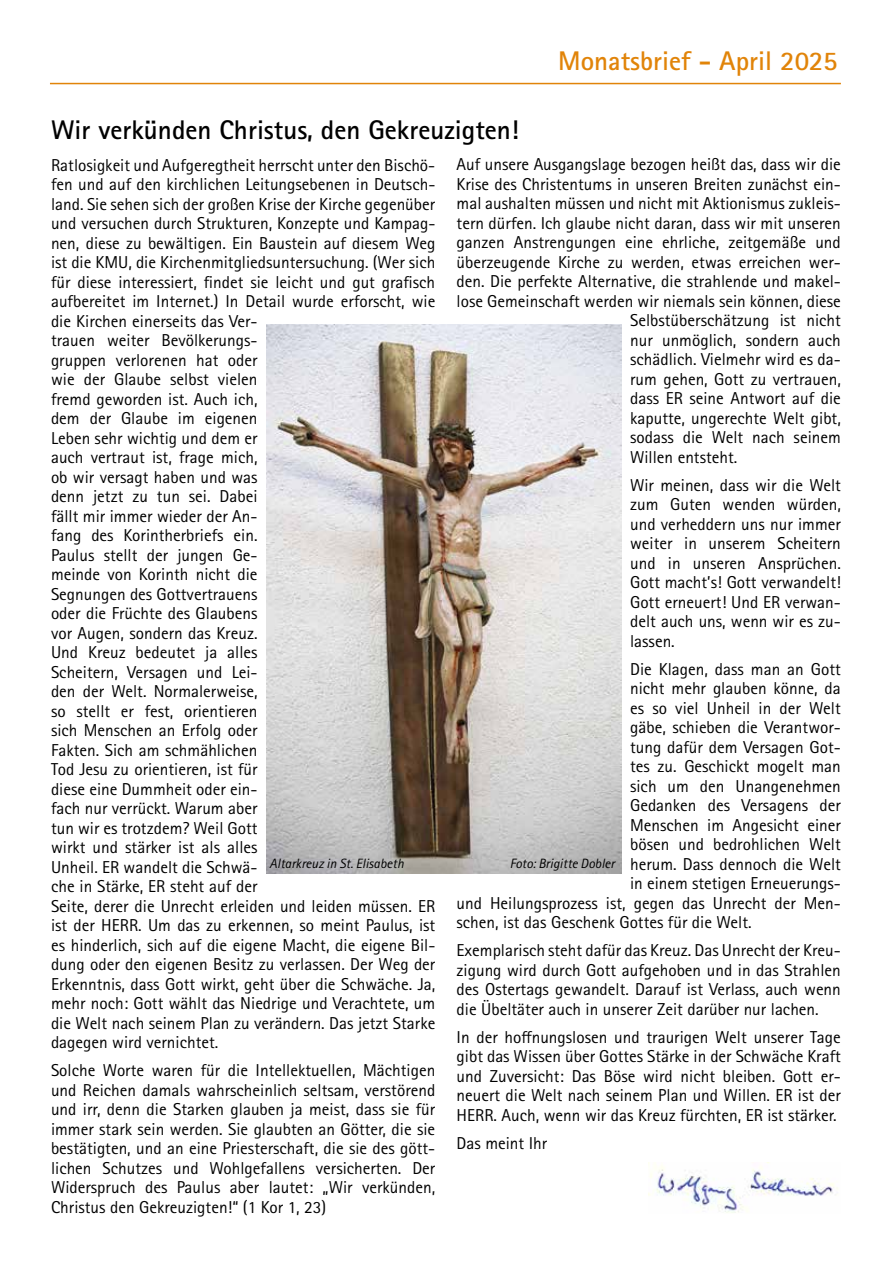
<style>
.page{position:relative;width:893px;height:1263px;background:#fff}
.page>*{position:absolute;margin:0;border:0;box-sizing:border-box;transform-origin:0 0}
.t1{font:700 27px "Rotis Sans Serif Std";color:#000}
.t2{font:700 27px "Rotis Sans Serif Std";color:#e18409}
.t3{font:17.25px/19.5px "Rotis Sans Serif Std";color:#000;text-align:justify}
.t4{font:italic 13.5px "Rotis Sans Serif Std";color:#000}
</style>
<div class="page">
<hr style="left:50px;top:83px;width:791px;height:1px;background:#e18409">
<img style="left:649px;top:1165px;width:189px;height:48px">
<img style="left:266px;top:324px;width:356px;height:550px">
<h1 class="t2" style="left:558px;top:43px;width:281px">Monatsbrief - April 2025</h1>
<h1 class="t1" style="left:51px;top:112px;width:469px">Wir verkünden Christus, den Gekreuzigten!</h1>
<p class="t3" style="left:51px;top:155px;width:386px;text-align:left">Ratlosigkeit und Aufgeregtheit herrscht unter den Bischö&shy;fen und auf den kirchlichen Leitungsebenen in Deutsch&shy;land. Sie sehen sich der großen Krise der Kirche gegenüber und versuchen durch Strukturen, Konzepte und Kampag&shy;nen, diese zu bewältigen. Ein Baustein auf diesem Weg ist die KMU, die Kirchenmitgliedsuntersuchung. (Wer sich für diese interessiert, findet sie leicht und gut grafisch aufbereitet im Internet.) In Detail wurde erforscht, wie die Kirchen einerseits das Ver-<br>trauen weiter Bevölkerungs-<br>gruppen verlorenen hat oder<br>wie der Glaube selbst vielen<br>fremd geworden ist. Auch ich,<br>dem der Glaube im eigenen<br>Leben sehr wichtig und dem er<br>auch vertraut ist, frage mich,<br>ob wir versagt haben und was<br>denn jetzt zu tun sei. Dabei<br>fällt mir immer wieder der An-<br>fang des Korintherbriefs ein.<br>Paulus stellt der jungen Ge-<br>meinde von Korinth nicht die<br>Segnungen des Gottvertrauens<br>oder die Früchte des Glaubens<br>vor Augen, sondern das Kreuz.<br>Und Kreuz bedeutet ja alles<br>Scheitern, Versagen und Lei-<br>den der Welt. Normalerweise,<br>so stellt er fest, orientieren<br>sich Menschen an Erfolg oder<br>Fakten. Sich am schmählichen<br>Tod Jesu zu orientieren, ist für<br>diese eine Dummheit oder ein-<br>fach nur verrückt. Warum aber<br>tun wir es trotzdem? Weil Gott<br>wirkt und stärker ist als alles<br>Unheil. ER wandelt die Schwä-<br>che in Stärke, ER steht auf der<br>Seite, derer die Unrecht erleiden und leiden müssen. ER ist der HERR. Um das zu erkennen, so meint Paulus, ist es hinderlich, sich auf die eigene Macht, die eigene Bil&shy;dung oder den eigenen Besitz zu verlassen. Der Weg der Erkenntnis, dass Gott wirkt, geht über die Schwäche. Ja, mehr noch: Gott wählt das Niedrige und Verachtete, um die Welt nach seinem Plan zu verändern. Das jetzt Starke dagegen wird vernichtet.</p>
<p class="t3" style="left:51px;top:1061px;width:386px">Solche Worte waren für die Intellektuellen, Mächtigen und Reichen damals wahrscheinlich seltsam, verstörend und irr, denn die Starken glauben ja meist, dass sie für immer stark sein werden. Sie glaubten an Götter, die sie bestätigten, und an eine Priesterschaft, die sie des gött&shy;lichen Schutzes und Wohlgefallens versicherten. Der Widerspruch des Paulus aber lautet: „Wir verkünden, Christus den Gekreuzigten!“ (1 Kor 1, 23)</p>
<p class="t3" style="left:457px;top:155px;width:386px">Auf unsere Ausgangslage bezogen heißt das, dass wir die</p>
<p class="t3" style="left:457px;top:175px;width:386px">Krise des Christentums in unseren Breiten zunächst ein-</p>
<p class="t3" style="left:457px;top:194px;width:386px">mal aushalten müssen und nicht mit Aktionismus zukleis-</p>
<p class="t3" style="left:457px;top:213px;width:386px">tern dürfen. Ich glaube nicht daran, dass wir mit unseren</p>
<p class="t3" style="left:457px;top:233px;width:386px">ganzen Anstrengungen eine ehrliche, zeitgemäße und</p>
<p class="t3" style="left:457px;top:252px;width:386px">überzeugende Kirche zu werden, etwas erreichen wer-</p>
<p class="t3" style="left:457px;top:272px;width:386px">den. Die perfekte Alternative, die strahlende und makel-</p>
<p class="t3" style="left:457px;top:291px;width:386px">lose Gemeinschaft werden wir niemals sein können, diese</p>
<p class="t3" style="left:630px;top:311px;width:212px">Selbstüberschätzung ist nicht</p>
<p class="t3" style="left:630px;top:330px;width:212px">nur unmöglich, sondern auch</p>
<p class="t3" style="left:630px;top:350px;width:212px">schädlich. Vielmehr wird es da-</p>
<p class="t3" style="left:630px;top:369px;width:212px">rum gehen, Gott zu vertrauen,</p>
<p class="t3" style="left:630px;top:389px;width:212px">dass ER seine Antwort auf die</p>
<p class="t3" style="left:630px;top:408px;width:212px">kaputte, ungerechte Welt gibt,</p>
<p class="t3" style="left:630px;top:428px;width:212px">sodass die Welt nach seinem</p>
<p class="t3" style="left:630px;top:447px;width:109px">Willen entsteht.</p>
<p class="t3" style="left:630px;top:475px;width:212px">Wir meinen, dass wir die Welt zum Guten wenden würden, und verheddern uns nur immer weiter in unserem Scheitern und in unseren Ansprüchen.<br>Gott macht’s! Gott verwandelt!<br>Gott erneuert! Und ER verwan&shy;delt auch uns, wenn wir es zu&shy;lassen.</p>
<p class="t3" style="left:630px;top:659px;width:212px">Die Klagen, dass man an Gott</p>
<p class="t3" style="left:630px;top:679px;width:212px">nicht mehr glauben könne, da</p>
<p class="t3" style="left:630px;top:698px;width:212px">es so viel Unheil in der Welt</p>
<p class="t3" style="left:630px;top:718px;width:212px">gäbe, schieben die Verantwor-</p>
<p class="t3" style="left:630px;top:737px;width:212px">tung dafür dem Versagen Got-</p>
<p class="t3" style="left:630px;top:757px;width:212px">tes zu. Geschickt mogelt man</p>
<p class="t3" style="left:630px;top:776px;width:212px">sich um den Unangenehmen</p>
<p class="t3" style="left:630px;top:796px;width:212px">Gedanken des Versagens der</p>
<p class="t3" style="left:630px;top:815px;width:212px">Menschen im Angesicht einer</p>
<p class="t3" style="left:630px;top:835px;width:212px">bösen und bedrohlichen Welt</p>
<p class="t3" style="left:630px;top:854px;width:212px">herum. Dass dennoch die Welt</p>
<p class="t3" style="left:630px;top:874px;width:212px">in einem stetigen Erneuerungs-</p>
<p class="t3" style="left:457px;top:893px;width:386px">und Heilungsprozess ist, gegen das Unrecht der Men-</p>
<p class="t3" style="left:457px;top:913px;width:297px">schen, ist das Geschenk Gottes für die Welt.</p>
<p class="t3" style="left:457px;top:941px;width:386px">Exemplarisch steht dafür das Kreuz. Das Unrecht der Kreu&shy;zigung wird durch Gott aufgehoben und in das Strahlen des Ostertags gewandelt. Darauf ist Verlass, auch wenn die Übeltäter auch in unserer Zeit darüber nur lachen.</p>
<p class="t3" style="left:457px;top:1027px;width:386px">In der hoffnungslosen und traurigen Welt unserer Tage gibt das Wissen über Gottes Stärke in der Schwäche Kraft und Zuversicht: Das Böse wird nicht bleiben. Gott er&shy;neuert die Welt nach seinem Plan und Willen. ER ist der HERR. Auch, wenn wir das Kreuz fürchten, ER ist stärker.</p>
<p class="t3" style="left:457px;top:1133px;width:92px">Das meint Ihr</p>
<p class="t4" style="left:270px;top:855px;width:136px">Altarkreuz in St. Elisabeth</p>
<p class="t4" style="left:510px;top:855px;width:107px">Foto: Brigitte Dobler</p>
</div>
